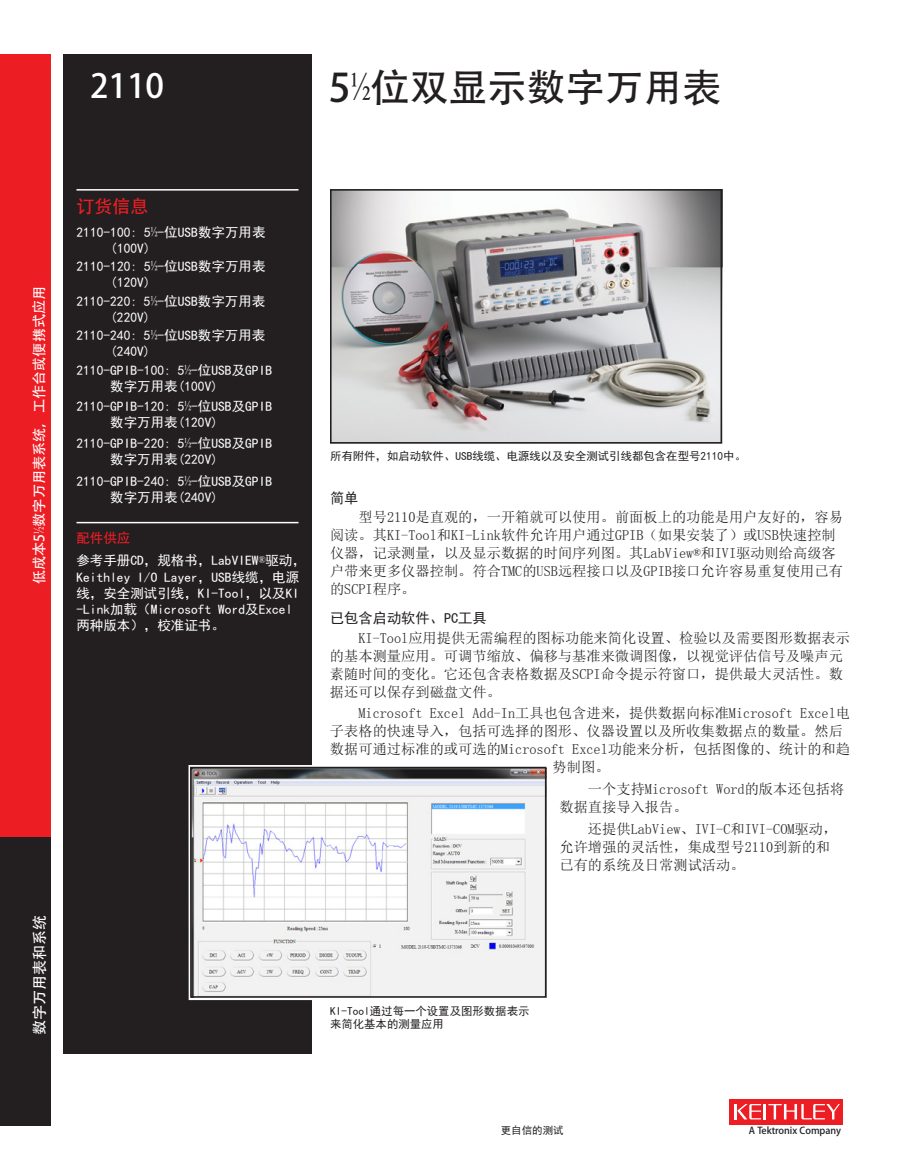
<style>
.page{position:relative;width:918px;height:1175px;background:#fff}
.page>*{position:absolute;margin:0;border:0;box-sizing:border-box;transform-origin:0 0}
.t1{font:39px "Adobe Heiti Std";color:#231f20}
.t2{font:33px "Adobe Heiti Std";color:#fff}
.t3{font:18px "Adobe Heiti Std";color:#ed1d24}
.t4{font:15px "Adobe Heiti Std";color:#fff}
.t5{font:14.25px/18px "Sim Sun";color:#231f20}
.t6{font:14.25px "Sim Hei";color:#231f20}
.t7{font:14.1px "Adobe Heiti Std";color:#fff}
.t8{font:13.5px/16.2px "Sim Hei";color:#fff}
.t9{font:13.5px "Adobe Heiti Std";color:#ed1d24}
.t10{font:11.4px/13.6px "Sim Hei";color:#231f20}
.t11{font:10.5px "Sim Hei";color:#231f20}
.t12{font:500 9.6px "Helvetica Neue";color:#231f20}
.s1{font-family:"Sim Sun"}
</style>
<div class="page">
<div style="left:0;top:54px;width:51px;height:783px;background:#ed1d24"></div>
<div style="left:63px;top:54px;width:249px;height:999px;background:#231f20"></div>
<div style="left:0;top:837px;width:51px;height:288px;background:#231f20"></div>
<div style="left:729px;top:1098px;width:114px;height:26px;background:#ed1d24"></div>
<svg style="left:735px;top:1104px;width:105px;height:15px"></svg>
<hr style="left:76px;top:189px;width:222px;height:1px;background:#fff">
<hr style="left:76px;top:522px;width:222px;height:1px;background:#fff">
<img style="left:333px;top:192px;width:386px;height:248px">
<div style="left:330px;top:189px;width:392px;height:254px;border:2px solid #231f20"></div>
<img style="left:193px;top:769px;width:350px;height:225px">
<div style="left:190px;top:766px;width:356px;height:231px;border:2px solid #231f20"></div>
<div style="left:189px;top:765px;width:364px;height:235px;border:2px solid #fff"></div>
<h2 class="t2" style="left:90px;top:66px;width:76px">2110</h2>
<h1 class="t1" style="left:329px;top:64px;width:394px">5<span class="s1">½</span>位双显示数字万用表</h1>
<p class="t7" style="left:31px;top:584px;width:300px;rotate:-90deg">低成本5<span class="s1">½</span>数字万用表系统，工作台或便携式应用</p>
<p class="t3" style="left:76px;top:196px;width:73px">订货信息</p>
<p class="t8" style="left:110px;top:224px;width:157px;text-indent:-34px">2110-100: 5<span class="s1">½</span>-位USB数字万用表(100V)</p>
<p class="t8" style="left:110px;top:258px;width:157px;text-indent:-34px">2110-120: 5<span class="s1">½</span>-位USB数字万用表(120V)</p>
<p class="t8" style="left:110px;top:293px;width:157px;text-indent:-34px">2110-220: 5<span class="s1">½</span>-位USB数字万用表(220V)</p>
<p class="t8" style="left:110px;top:327px;width:157px;text-indent:-34px">2110-240: 5<span class="s1">½</span>-位USB数字万用表(240V)</p>
<p class="t8" style="left:110px;top:362px;width:163px;text-indent:-34px">2110-GPIB-100: 5<span class="s1">½</span>-位USB及GPIB数字万用表(100V)</p>
<p class="t8" style="left:110px;top:398px;width:163px;text-indent:-34px">2110-GPIB-120: 5<span class="s1">½</span>-位USB及GPIB数字万用表(120V)</p>
<p class="t8" style="left:110px;top:435px;width:163px;text-indent:-34px">2110-GPIB-220: 5<span class="s1">½</span>-位USB及GPIB数字万用表(220V)</p>
<p class="t8" style="left:110px;top:473px;width:163px;text-indent:-34px">2110-GPIB-240: 5<span class="s1">½</span>-位USB及GPIB数字万用表(240V)</p>
<p class="t9" style="left:76px;top:530px;width:55px">配件供应</p>
<p class="t8" style="left:76px;top:552px;width:231px">参考手册CD，规格书，LabVIEW<span class="s1">®</span>驱动，<br>Keithley I/O Layer，USB线缆，电源线，安全测试引线，KI-Tool，以及KI -Link加载（Microsoft Word及Excel两种版本），校准证书。</p>
<p class="t4" style="left:30px;top:1035px;width:122px;rotate:-90deg">数字万用表和系统</p>
<p class="t10" style="left:330px;top:449px;width:418px">所有附件，如启动软件、USB线缆、电源线以及安全测试引线都包含在型号2110中。</p>
<p class="t6" style="left:330px;top:491px;width:30px">简单</p>
<p class="t5" style="left:330px;top:508px;width:514px;text-indent:28px">型号2110是直观的，一开箱就可以使用。前面板上的功能是用户友好的，容易阅读。其KI-Tool和KI-Link软件允许用户通过GPIB（如果安装了）或USB快速控制仪器，记录测量，以及显示数据的时间序列图。其LabView®和IVI驱动则给高级客户带来更多仪器控制。符合TMC的USB远程接口以及GPIB接口允许容易重复使用已有的SCPI程序。</p>
<p class="t6" style="left:330px;top:611px;width:158px">已包含启动软件、PC工具</p>
<p class="t5" style="left:330px;top:628px;width:522px;text-indent:28px">KI-Tool应用提供无需编程的图标功能来简化设置、检验以及需要图形数据表示的基本测量应用。可调节缩放、偏移与基准来微调图像，以视觉评估信号及噪声元素随时间的变化。它还包含表格数据及SCPI命令提示符窗口，提供最大灵活性。数据还可以保存到磁盘文件。</p>
<p class="t5" style="left:330px;top:703px;width:522px;text-indent:28px">Microsoft Excel Add-In工具也包含进来，提供数据向标准Microsoft Excel电子表格的快速导入，包括可选择的图形、仪器设置以及所收集数据点的数量。然后数据可通过标准的或可选的Microsoft Excel功能来分析，包括图像的、统计的和趋</p>
<p class="t5" style="left:559px;top:780px;width:287px;text-indent:28px">一个支持Microsoft Word的版本还包括将数据直接导入报告。</p>
<p class="t5" style="left:553px;top:757px;width:58px">势制图。</p>
<p class="t5" style="left:559px;top:820px;width:279px;text-indent:28px">还提供LabView、IVI-C和IVI-COM驱动，允许增强的灵活性，集成型号2110到新的和已有的系统及日常测试活动。</p>
<p class="t10" style="left:330px;top:1004px;width:201px">KI-Tool通过每一个设置及图形数据表示来简化基本的测量应用</p>
<p class="t11" style="left:501px;top:1125px;width:64px">更自信的测试</p>
<p class="t12" style="left:749px;top:1124px;width:94px">A Tektronix Company</p>
</div>
